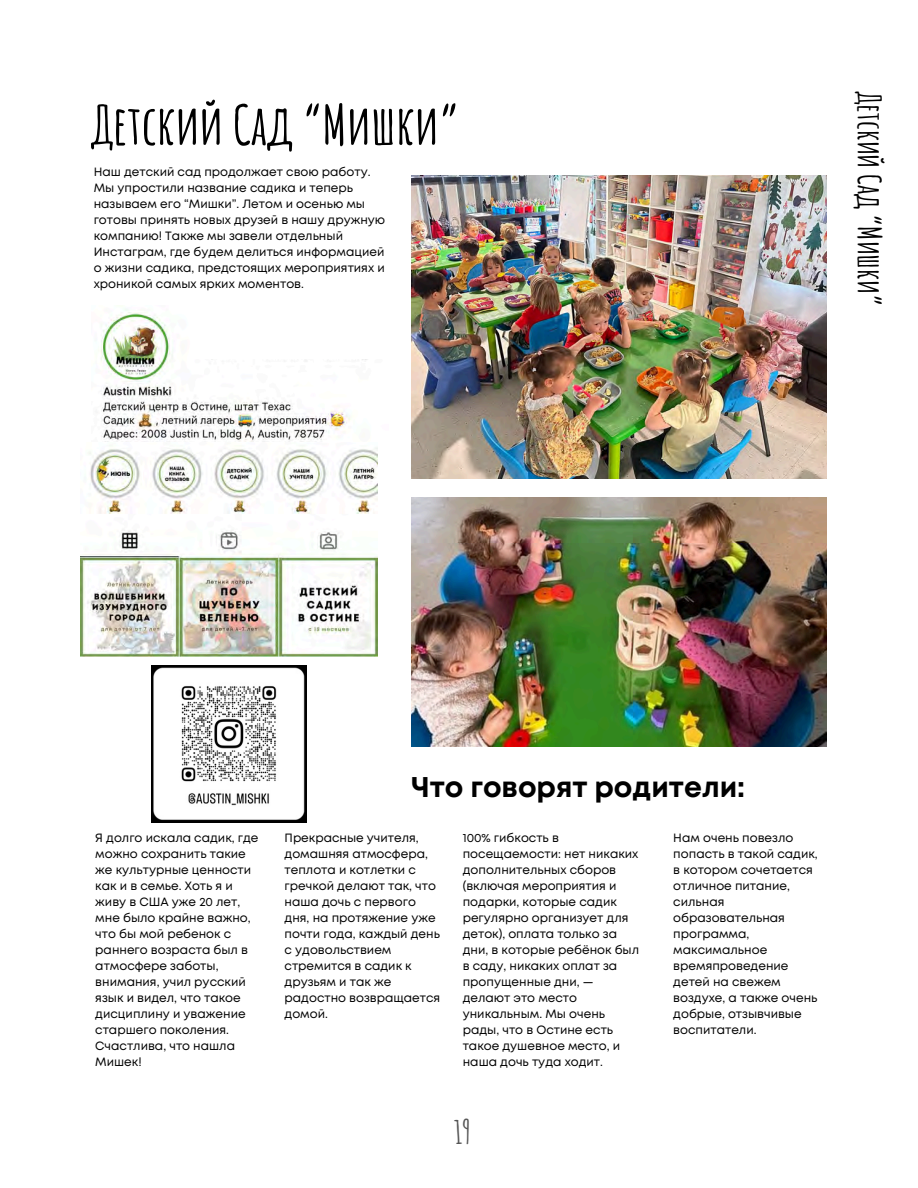
<style>
.page{position:relative;width:918px;height:1188px;background:#fff}
.page>*{position:absolute;margin:0;border:0;box-sizing:border-box;transform-origin:0 0}
.t1{font:700 54px "Amatic SC";color:#000}
.t2{font:700 31.5px "Amatic SC";color:#000}
.t3{font:700 31.5px "Amatic SC";color:#545454}
.t4{font:700 28.5px "Mont";color:#000}
.t5{font:12px/16px "Mont";color:#000}
</style>
<div class="page">
<img style="left:100px;top:309px;width:267px;height:133px">
<img style="left:80px;top:445px;width:297px;height:212px">
<img style="left:411px;top:175px;width:415px;height:304px">
<div style="left:193px;top:295px;width:193px;height:64px;background:#fff"></div>
<img style="left:151px;top:666px;width:155px;height:156px">
<img style="left:411px;top:497px;width:415px;height:250px">
<p class="t1" style="left:92px;top:90px;width:369px">Детский Сад “Мишки”</p>
<h2 class="t2" style="left:890px;top:92px;width:216px;rotate:90deg">Детский Сад “Мишки”</h2>
<p class="t5" style="left:94px;top:165px;width:293px">Наш детский сад продолжает свою работу.<br>Мы упростили название садика и теперь называем его “Мишки”. Летом и осенью мы готовы принять новых друзей в нашу дружную компанию! Также мы завели отдельный Инстаграм, где будем делиться информацией о жизни садика, предстоящих мероприятиях и хроникой самых ярких моментов.</p>
<p class="t4" style="left:411px;top:776px;width:336px">Что говорят родители:</p>
<p class="t5" style="left:285px;top:830px;width:157px">Прекрасные учителя, домашняя атмосфера, теплота и котлетки с гречкой делают так, что наша дочь с первого дня, на протяжение уже почти года, каждый день с удовольствием стремится в садик к друзьям и так же радостно возвращается домой.</p>
<h2 class="t5" style="left:95px;top:830px;width:165px">Я долго искала садик, где можно сохранить такие же культурные ценности как и в семье. Хоть я и живу в США уже 20 лет, мне было крайне важно, что бы мой ребенок с раннего возраста был в атмосфере заботы, внимания, учил русский язык и видел, что такое дисциплину и уважение старшего поколения.<br>Счастлива, что нашла<br>Мишек!</h2>
<p class="t5" style="left:463px;top:830px;width:178px">100% гибкость в посещаемости: нет никаких дополнительных сборов (включая мероприятия и подарки, которые садик регулярно организует для деток), оплата только за дни, в которые ребёнок был в саду, никаких оплат за пропущенные дни, — делают это место уникальным. Мы очень рады, что в Остине есть такое душевное место, и наша дочь туда ходит.</p>
<p class="t5" style="left:673px;top:830px;width:146px">Нам очень повезло попасть в такой садик, в котором сочетается отличное питание, сильная образовательная программа, максимальное времяпроведение детей на свежем воздухе, а также очень добрые, отзывчивые воспитатели.</p>
<p class="t3" style="left:454px;top:1112px;width:19px">19</p>
</div>
